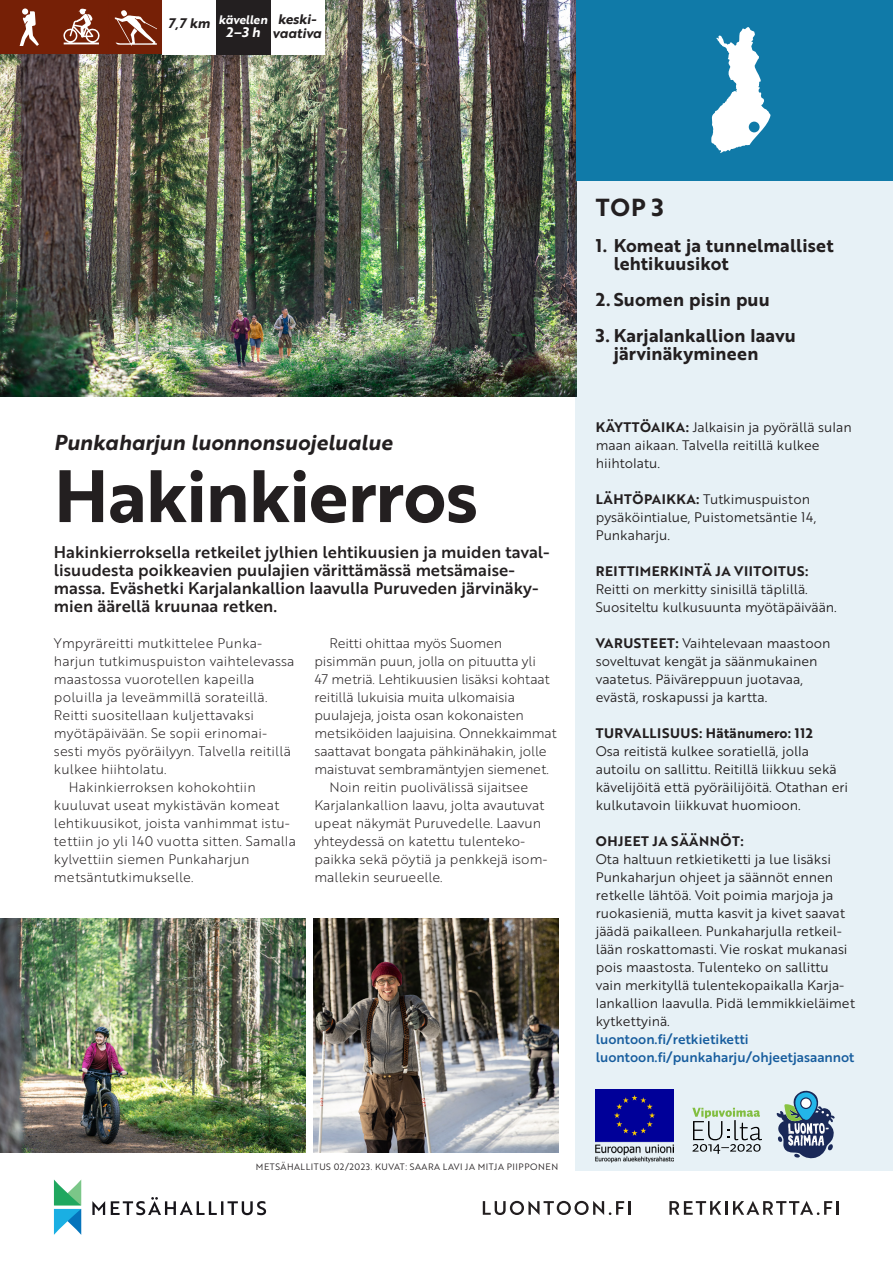
<style>
.page{position:relative;width:893px;height:1263px;background:#fff}
.page>*{position:absolute;margin:0;border:0;box-sizing:border-box;transform-origin:0 0}
.H1_Yläotsikko_Alueen{font:72px "Brother 1816 Bold";letter-spacing:-.015em;color:#231f20}
.P_TOP_3_-otsikko{font:24px "Brother 1816 Bold";color:#231f20}
.H1_Yläotsikko_Alueen-2{font:21px "Brother 1816 Bold Italic";color:#231f20}
.t1{font:18px/18px "Brother 1816 Bold";letter-spacing:.01em;color:#231f20}
.P_Ingressi{font:16.5px/18px "Brother 1816 Medium";color:#231f20}
.P_Reitin_tiedot_-laa{font:13.5px/18px "Brother 1816 Book";color:#231f20}
.P_Leipäteksti{font:13.5px/18px "Brother 1816 Light";color:#231f20}
.P_Ei_sisenn__leipäte{font:13.5px/18px "Brother 1816 Light";letter-spacing:.01em;color:#231f20}
.P_Reitin_tiedot_-laa-2{font:13.5px "Brother 1816 Medium";color:#175d9e}
.t2{font:13.5px/13.5px "Brother 1816 Bold Italic";color:#231f20;text-align:center}
.t3{font:13.5px "Brother 1816 Bold Italic";color:#fff}
.t4{font:12px "Brother 1816 Bold Italic";letter-spacing:-.01em;color:#fff}
.P_Tekijätiedot{font:9px "Brother 1816 Book";letter-spacing:.06em;color:#231f20}
.s1{font-family:"Brother 1816 Bold"}
.s2{font-family:"Brother 1816 Medium";color:#175d9e}
</style>
<div class="page">
<img style="left:0;top:0;width:576px;height:396px">
<div style="left:576px;top:0;width:317px;height:180px;background:#107aa8"></div>
<div style="left:162px;top:0;width:54px;height:54px;background:#fff"></div>
<div style="left:262px;top:0;width:70px;height:62px;background:#231f20;opacity:.3"></div>
<div style="left:270px;top:0;width:54px;height:54px;background:#fff"></div>
<div style="left:216px;top:0;width:54px;height:54px;background:#231f20"></div>
<svg style="left:92px;top:1197px;width:174px;height:18px"></svg>
<svg style="left:54px;top:1179px;width:27px;height:56px"></svg>
<div style="left:575px;top:180px;width:318px;height:990px;background:#e7f1f6"></div>
<svg style="left:669px;top:1201px;width:52px;height:14px"></svg>
<hr style="left:725px;top:1201px;width:3px;height:14px;background:#231f20">
<svg style="left:733px;top:1201px;width:106px;height:14px"></svg>
<svg style="left:483px;top:1201px;width:148px;height:14px"></svg>
<img style="left:0;top:918px;width:305px;height:234px">
<img style="left:314px;top:918px;width:244px;height:234px">
<svg style="left:711px;top:27px;width:60px;height:126px"></svg>
<div style="left:749px;top:122px;width:11px;height:10px;background:#107aa8;border-radius:50%"></div>
<svg style="left:0;top:0;width:162px;height:54px;background:#883d27"></svg>
<svg style="left:776px;top:1090px;width:59px;height:69px"></svg>
<img style="left:595px;top:1089px;width:78px;height:74px">
<svg style="left:692px;top:1108px;width:70px;height:46px"></svg>
<p class="t2" style="left:168px;top:16px;width:43px">7,7 km</p>
<p class="t2" style="left:273px;top:12px;width:50px">keski&shy;vaativa</p>
<p class="t4" style="left:219px;top:11px;width:50px">kävellen</p>
<p class="t3" style="left:226px;top:22px;width:36px">2–3 h</p>
<h1 class="H1_Yläotsikko_Alueen-2" style="left:54px;top:427px;width:340px">Punkaharjun luonnonsuojelualue</h1>
<h1 class="H1_Yläotsikko_Alueen" style="left:54px;top:441px;width:426px">Hakinkierros</h1>
<p class="P_Ingressi" style="left:54px;top:542px;width:497px">Hakinkierroksella retkeilet jylhien lehtikuusien ja muiden taval&shy;lisuudesta poikkeavien puulajien värittämässä metsämaise&shy;massa. Eväshetki Karjalankallion laavulla Puruveden järvinäky&shy;mien äärellä kruunaa retken.</p>
<p class="P_Ei_sisenn__leipäte" style="left:54px;top:634px;width:242px">Ympyräreitti mutkittelee Punka&shy;harjun tutkimuspuiston vaihtelevassa maastossa vuorotellen kapeilla poluilla ja leveämmillä sorateillä.<br>Reitti suositellaan kuljettavaksi myötäpäivään. Se sopii erinomai&shy;sesti myös pyöräilyyn. Talvella reitillä kulkee hiihtolatu.</p>
<p class="P_Leipäteksti" style="left:54px;top:778px;width:243px;text-indent:15px">Hakinkierroksen kohokohtiin kuuluvat useat mykistävän komeat lehtikuusikot, joista vanhimmat istu&shy;tettiin jo yli 140 vuotta sitten. Samalla kylvettiin siemen Punkaharjun metsäntutkimukselle.</p>
<p class="P_Leipäteksti" style="left:314px;top:634px;width:244px;text-indent:15px">Reitti ohittaa myös Suomen pisimmän puun, jolla on pituutta yli<br>47 metriä. Lehtikuusien lisäksi kohtaat reitillä lukuisia muita ulkomaisia puulajeja, joista osan kokonaisten metsiköiden laajuisina. Onnekkaimmat saattavat bongata pähkinähakin, jolle maistuvat sembramäntyjen siemenet.</p>
<p class="P_Leipäteksti" style="left:314px;top:778px;width:235px;text-indent:15px">Noin reitin puolivälissä sijaitsee Karjalankallion laavu, jolta avautuvat upeat näkymät Puruvedelle. Laavun yhteydessä on katettu tulenteko&shy;paikka sekä pöytiä ja penkkejä isom&shy;mallekin seurueelle.</p>
<p class="P_TOP_3_-otsikko" style="left:596px;top:189px;width:70px">TOP 3</p>
<p class="t1" style="left:614px;top:236px;width:222px;text-indent:-18px">1. Komeat ja tunnelmalliset lehtikuusikot</p>
<p class="t1" style="left:596px;top:290px;width:176px">2. Suomen pisin puu</p>
<p class="t1" style="left:614px;top:326px;width:184px;text-indent:-18px">3. Karjalankallion laavu järvinäkymineen</p>
<p class="P_Reitin_tiedot_-laa" style="left:596px;top:418px;width:257px"><span class="s1">KÄYTTÖAIKA:</span> Jalkaisin ja pyörällä sulan maan aikaan. Talvella reitillä kulkee hiihtolatu.</p>
<p class="P_Reitin_tiedot_-laa" style="left:596px;top:490px;width:222px"><span class="s1">LÄHTÖPAIKKA:</span> Tutkimuspuiston pysäköintialue, Puistometsäntie 14,<br>Punkaharju.</p>
<p class="P_Reitin_tiedot_-laa" style="left:596px;top:562px;width:243px"><span class="s1">REITTIMERKINTÄ JA VIITOITUS:<br></span>Reitti on merkitty sinisillä täplillä.<br>Suositeltu kulkusuunta myötäpäivään.</p>
<p class="P_Reitin_tiedot_-laa" style="left:596px;top:634px;width:236px"><span class="s1">VARUSTEET:</span> Vaihtelevaan maastoon soveltuvat kengät ja säänmukainen vaatetus. Päiväreppuun juotavaa, evästä, roskapussi ja kartta.</p>
<p class="P_Reitin_tiedot_-laa" style="left:596px;top:724px;width:254px"><span class="s1">TURVALLISUUS: Hätänumero: 112<br></span>Osa reitistä kulkee soratiellä, jolla autoilu on sallittu. Reitillä liikkuu sekä kävelijöitä että pyöräilijöitä. Otathan eri kulkutavoin liikkuvat huomioon.</p>
<p class="P_Reitin_tiedot_-laa" style="left:596px;top:832px;width:261px"><span class="s1">OHJEET JA SÄÄNNÖT:<br></span>Ota haltuun retkietiketti ja lue lisäksi Punkaharjun ohjeet ja säännöt ennen retkelle lähtöä. Voit poimia marjoja ja ruokasieniä, mutta kasvit ja kivet saavat jäädä paikalleen. Punkaharjulla retkeil&shy;lään roskattomasti. Vie roskat mukanasi pois maastosta. Tulenteko on sallittu vain merkityllä tulentekopaikalla Karja&shy;lankallion laavulla. Pidä lemmikkieläimet kytkettyinä.<br><span class="s2">luontoon.fi/retkietiketti</span></p>
<p class="P_Reitin_tiedot_-laa-2" style="left:596px;top:1047px;width:260px">luontoon.fi/punkaharju/ohjeetjasaannot</p>
<p class="P_Tekijätiedot" style="left:256px;top:1160px;width:304px">METSÄHALLITUS 02/2023. KUVAT: SAARA LAVI JA MITJA PIIPPONEN</p>
</div>
